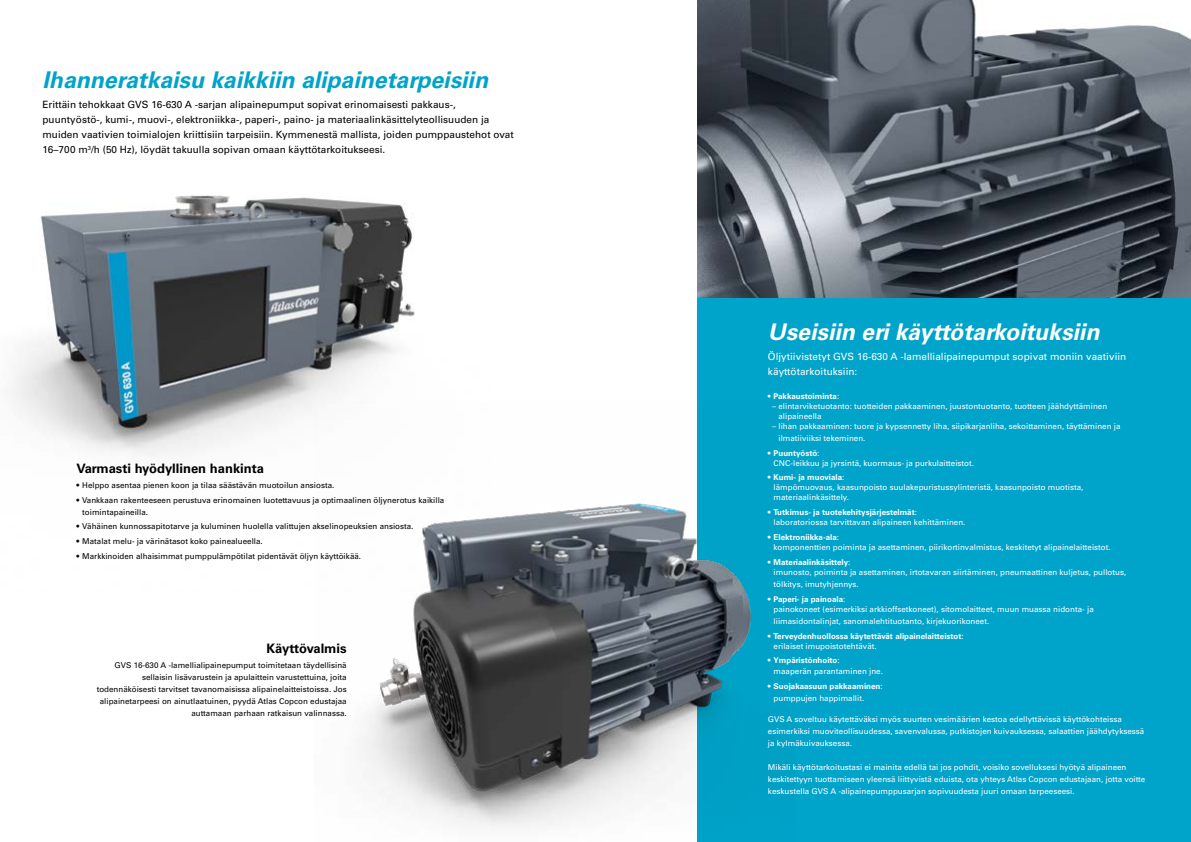
<style>
.page{position:relative;width:1191px;height:842px;background:#fff}
.page>*{position:absolute;margin:0;border:0;box-sizing:border-box;transform-origin:0 0}
.t1{font:italic 700 23px "Univers LT Std";color:#00a3c9}
.t2{font:italic 700 23px "Univers LT Std";color:#fff}
.t3{font:700 13px "Univers LT Std";color:#000}
.t4{font:10px/15px "Univers LT Std";color:#000}
.t5{font:10px/15px "Univers LT Std";color:#fff}
.t6{font:8px/10px "Univers LT Std";color:#fff}
.t7{font:8px/12px "Univers LT Std";color:#000}
.t8{font:700 8px/10px "Univers LT Std";color:#fff}
.s1{font-weight:400}
.s2{font-weight:700}
</style>
<div class="page">
<div style="left:697px;top:298px;width:494px;height:544px;background:#00a3c9"></div>
<img style="left:11px;top:195px;width:404px;height:261px">
<img style="left:697px;top:0;width:494px;height:298px">
<img style="left:314px;top:402px;width:437px;height:426px">
<h1 class="t1" style="left:43px;top:66px;width:447px">Ihanneratkaisu kaikkiin alipainetarpeisiin</h1>
<p class="t4" style="left:43px;top:97px;width:473px">Erittäin tehokkaat GVS 16-630 A -sarjan alipainepumput sopivat erinomaisesti pakkaus-, puuntyöstö-, kumi-, muovi-, elektroniikka-, paperi-, paino- ja materiaalinkäsittelyteollisuuden ja muiden vaativien toimialojen kriittisiin tarpeisiin. Kymmenestä mallista, joiden pumppaustehot ovat 16–700 m<sup>3</sup>/h (50 Hz), löydät takuulla sopivan omaan käyttötarkoitukseesi.</p>
<h2 class="t3" style="left:77px;top:461px;width:189px">Varmasti hyödyllinen hankinta</h2>
<p class="t7" style="left:77px;top:479px;width:259px">• Helppo asentaa pienen koon ja tilaa säästävän muotoilun ansiosta.</p>
<p class="t7" style="left:82px;top:494px;width:363px;text-indent:-6px">• Vankkaan rakenteeseen perustuva erinomainen luotettavuus ja optimaalinen öljynerotus kaikilla toimintapaineilla.</p>
<p class="t7" style="left:77px;top:521px;width:338px">• Vähäinen kunnossapitotarve ja kuluminen huolella valittujen akselinopeuksien ansiosta.</p>
<p class="t7" style="left:77px;top:535px;width:188px">• Matalat melu- ja värinätasot koko painealueella.</p>
<p class="t7" style="left:77px;top:550px;width:286px">• Markkinoiden alhaisimmat pumppulämpötilat pidentävät öljyn käyttöikää.</p>
<h2 class="t3" style="left:267px;top:641px;width:82px">Käyttövalmis</h2>
<p class="t7" style="left:97px;top:659px;width:251px;text-align:right">GVS 16-630 A -lamellialipainepumput toimitetaan täydellisinä sellaisin lisävarustein ja apulaittein varustettuina, joita todennäköisesti tarvitset tavanomaisissa alipainelaitteistoissa. Jos alipainetarpeesi on ainutlaatuinen, pyydä Atlas Copcon edustajaa auttamaan parhaan ratkaisun valinnassa.</p>
<h1 class="t2" style="left:768px;top:318px;width:333px">Useisiin eri käyttötarkoituksiin</h1>
<p class="t5" style="left:768px;top:349px;width:360px">Öljytiivistetyt GVS 16-630 A -lamellialipainepumput sopivat moniin vaativiin käyttötarkoituksiin:</p>
<p class="t8" style="left:768px;top:391px;width:73px"><span class="s1">•</span> Pakkaustoiminta<span class="s1">:</span></p>
<p class="t6" style="left:778px;top:401px;width:330px;text-indent:-6px">– elintarviketuotanto: tuotteiden pakkaaminen, juustontuotanto, tuotteen jäähdyttäminen alipaineella</p>
<p class="t6" style="left:778px;top:420px;width:343px;line-height:12px;text-indent:-6px">– lihan pakkaaminen: tuore ja kypsennetty liha, siipikarjanliha, sekoittaminen, täyttäminen ja ilmatiiviiksi tekeminen.</p>
<p class="t6" style="left:773px;top:448px;width:202px;text-indent:-6px">• <span class="s2">Puuntyöstö</span>:<br>CNC-leikkuu ja jyrsintä, kuormaus- ja purkulaitteistot.</p>
<p class="t6" style="left:773px;top:473px;width:311px;text-indent:-6px">• <span class="s2">Kumi- ja muoviala</span>:<br>lämpömuovaus, kaasunpoisto suulakepuristussylinteristä, kaasunpoisto muotista, materiaalinkäsittely.</p>
<p class="t6" style="left:773px;top:507px;width:193px;text-indent:-6px">• <span class="s2">Tutkimus- ja tuotekehitysjärjestelmät</span>: laboratoriossa tarvittavan alipaineen kehittäminen.</p>
<p class="t6" style="left:773px;top:532px;width:339px;text-indent:-6px">• <span class="s2">Elektroniikka-ala</span>:<br>komponenttien poiminta ja asettaminen, piirikortinvalmistus, keskitetyt alipainelaitteistot.</p>
<p class="t6" style="left:773px;top:557px;width:354px;text-indent:-6px">• <span class="s2">Materiaalinkäsittely</span>:<br>imunosto, poiminta ja asettaminen, irtotavaran siirtäminen, pneumaattinen kuljetus, pullotus,</p>
<p class="t6" style="left:773px;top:579px;width:87px">tölkitys, imutyhjennys.</p>
<p class="t6" style="left:773px;top:594px;width:322px;text-indent:-6px">• <span class="s2">Paperi- ja painoala</span>:<br>painokoneet (esimerkiksi arkkioffsetkoneet), sitomolaitteet, muun muassa nidonta- ja</p>
<p class="t6" style="left:773px;top:616px;width:217px">liimasidontalinjat, sanomalehtituotanto, kirjekuorikoneet.</p>
<p class="t8" style="left:773px;top:631px;width:192px;text-indent:-6px"><span class="s1">•</span> Terveydenhuollossa käytettävät alipainelaitteistot<span class="s1">: erilaiset imupoistotehtävät.</span></p>
<p class="t6" style="left:773px;top:655px;width:111px;line-height:11px;text-indent:-6px">• <span class="s2">Ympäristönhoito</span>:<br>maaperän parantaminen jne.</p>
<p class="t6" style="left:773px;top:680px;width:111px;line-height:12px;text-indent:-6px">• <span class="s2">Suojakaasuun pakkaaminen</span>: pumppujen happimallit.</p>
<p class="t6" style="left:768px;top:713px;width:378px;line-height:12px">GVS A soveltuu käytettäväksi myös suurten vesimäärien kestoa edellyttävissä käyttökohteissa esimerkiksi muoviteollisuudessa, savenvalussa, putkistojen kuivauksessa, salaattien jäähdytyksessä ja kylmäkuivauksessa.</p>
<p class="t6" style="left:768px;top:761px;width:379px;line-height:12px">Mikäli käyttötarkoitustasi ei mainita edellä tai jos pohdit, voisiko sovelluksesi hyötyä alipaineen keskitettyyn tuottamiseen yleensä liittyvistä eduista, ota yhteys Atlas Copcon edustajaan, jotta voitte keskustella GVS A -alipainepumppusarjan sopivuudesta juuri omaan tarpeeseesi.</p>
</div>
